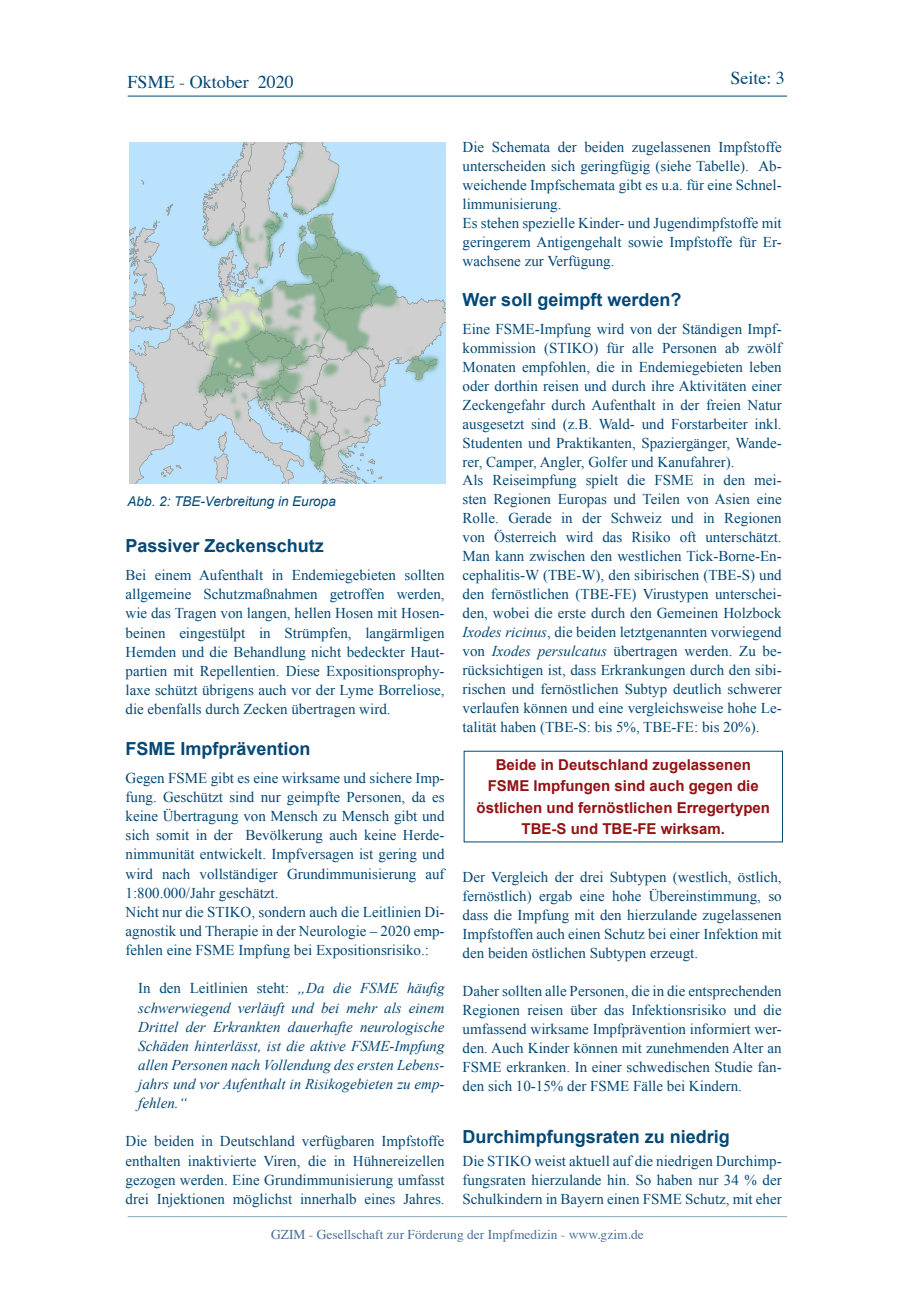
<style>
.page{position:relative;width:919px;height:1289px;background:#fff}
.page>*{position:absolute;margin:0;border:0;box-sizing:border-box;transform-origin:0 0}
.t1{font:700 18px "Arial";color:#034876}
.t2{font:18px "Times";color:#034876}
.t3{font:15px/18.9px "Times New Roman";color:#034876;text-align:justify}
.t4{font:italic 15px/19.2px "Times New Roman";color:#034876;text-align:justify}
.t5{font:700 15px/21.6px "Arial";color:#941114;text-align:center}
.nächste_Ausgabe{font:13.5px "Times";color:#496f97}
.Tabellenerläuterung{font:italic 13.5px "Arial";color:#034876}
.s1{font-style:normal}
.s2{font-style:italic}
</style>
<div class="page">
<hr style="left:128px;top:1216px;width:659px;height:1px;background:#034876">
<hr style="left:128px;top:96px;width:659px;height:1px;background:#034876">
<img style="left:129px;top:142px;width:316px;height:341px">
<p class="t2" style="left:128px;top:65px;width:167px">FSME - Oktober 2020</p>
<p class="t2" style="left:730px;top:61px;width:56px">Seite: 3</p>
<p class="Tabellenerläuterung" style="left:128px;top:492px;width:210px">Abb. 2: TBE-Verbreitung in Europa</p>
<p class="t1" style="left:125px;top:534px;width:200px">Passiver Zeckenschutz</p>
<p class="t3" style="left:125px;top:565px;width:320px">Bei einem Aufenthalt in Endemiegebieten sollten allgemeine Schutzmaßnahmen getroffen werden, wie das Tragen von langen, hellen Hosen mit Hosen&shy;beinen eingestülpt in Strümpfen, langärmligen Hemden und die Behandlung nicht bedeckter Haut&shy;partien mit Repellentien. Diese Expositionsprophy&shy;laxe schützt übrigens auch vor der Lyme Borreliose, die ebenfalls durch Zecken übertragen wird.</p>
<p class="t1" style="left:125px;top:737px;width:187px">FSME Impfprävention</p>
<p class="t3" style="left:125px;top:768px;width:320px">Gegen FSME gibt es eine wirksame und sichere Imp&shy;fung. Geschützt sind nur geimpfte Personen, da es keine Übertragung von Mensch zu Mensch gibt und sich somit in der Bevölkerung auch keine Herde&shy;nimmunität entwickelt. Impfversagen ist gering und wird nach vollständiger Grundimmunisierung auf 1:800.000/Jahr geschätzt.</p>
<p class="t3" style="left:125px;top:902px;width:320px">Nicht nur die STIKO, sondern auch die Leitlinien Di&shy;agnostik und Therapie in der Neurologie – 2020 emp&shy;fehlen eine FSME Impfung bei Expositionsrisiko.:</p>
<p class="t4" style="left:138px;top:978px;width:308px"><span class="s1">In den Leitlinien steht:</span> „Da die FSME häufig schwerwiegend verläuft und bei mehr als einem Drittel der Erkrankten dauerhafte neurologische Schäden hinterlässt, ist die aktive FSME-Impfung allen Personen nach Vollendung des ersten Lebens&shy;jahrs und vor Aufenthalt in Risikogebieten zu emp&shy;fehlen.“</p>
<p class="t3" style="left:125px;top:1131px;width:320px">Die beiden in Deutschland verfügbaren Impfstoffe enthalten inaktivierte Viren, die in Hühnereizellen gezogen werden. Eine Grundimmunisierung umfasst drei Injektionen möglichst innerhalb eines Jahres.</p>
<p class="t3" style="left:462px;top:137px;width:320px">Die Schemata der beiden zugelassenen Impfstoffe unterscheiden sich geringfügig (siehe Tabelle). Ab&shy;weichende Impfschemata gibt es u.a. für eine Schnel&shy;limmunisierung.</p>
<p class="t3" style="left:462px;top:213px;width:320px">Es stehen spezielle Kinder- und Jugendimpfstoffe mit geringerem Antigengehalt sowie Impfstoffe für Er&shy;wachsene zur Verfügung.</p>
<p class="t1" style="left:462px;top:288px;width:220px">Wer soll geimpft werden?</p>
<p class="t3" style="left:462px;top:319px;width:320px">Eine FSME-Impfung wird von der Ständigen Impf&shy;kommission (STIKO) für alle Personen ab zwölf Monaten empfohlen, die in Endemiegebieten leben oder dorthin reisen und durch ihre Aktivitäten einer Zeckengefahr durch Aufenthalt in der freien Natur ausgesetzt sind (z.B. Wald- und Forstarbeiter inkl.<br>Studenten und Praktikanten, Spaziergänger, Wande&shy;rer, Camper, Angler, Golfer und Kanufahrer).</p>
<p class="t3" style="left:462px;top:471px;width:320px">Als Reiseimpfung spielt die FSME in den mei&shy;sten Regionen Europas und Teilen von Asien eine Rolle. Gerade in der Schweiz und in Regionen von Österreich wird das Risiko oft unterschätzt.<br>Man kann zwischen den westlichen Tick-Borne-En&shy;cephalitis-W (TBE-W), den sibirischen (TBE-S) und den fernöstlichen (TBE-FE) Virustypen unterschei&shy;den, wobei die erste durch den Gemeinen Holzbock <span class="s2">Ixodes ricinus</span>, die beiden letztgenannten vorwiegend von <span class="s2">Ixodes persulcatus</span> übertragen werden. Zu be&shy;rücksichtigen ist, dass Erkrankungen durch den sibi&shy;rischen und fernöstlichen Subtyp deutlich schwerer verlaufen können und eine vergleichsweise hohe Le&shy;talität haben (TBE-S: bis 5%, TBE-FE: bis 20%).</p>
<p class="t5" style="left:476px;top:754px;width:295px">Beide in Deutschland zugelassenen FSME Impfungen sind auch gegen die östlichen und fernöstlichen Erregertypen TBE-S und TBE-FE wirksam.</p>
<p class="t3" style="left:462px;top:867px;width:320px">Der Vergleich der drei Subtypen (westlich, östlich, fernöstlich) ergab eine hohe Übereinstimmung, so dass die Impfung mit den hierzulande zugelassenen Impfstoffen auch einen Schutz bei einer Infektion mit den beiden östlichen Subtypen erzeugt.</p>
<p class="t3" style="left:462px;top:981px;width:320px">Daher sollten alle Personen, die in die entsprechenden Regionen reisen über das Infektionsrisiko und die umfassend wirksame Impfprävention informiert wer&shy;den. Auch Kinder können mit zunehmenden Alter an FSME erkranken. In einer schwedischen Studie fan&shy;den sich 10-15% der FSME Fälle bei Kindern.</p>
<p class="t1" style="left:462px;top:1124px;width:269px">Durchimpfungsraten zu niedrig</p>
<p class="t3" style="left:462px;top:1151px;width:320px">Die STIKO weist aktuell auf die niedrigen Durchimp&shy;fungsraten hierzulande hin. So haben nur 34 % der Schulkindern in Bayern einen FSME Schutz, mit eher</p>
<p class="nächste_Ausgabe" style="left:271px;top:1221px;width:374px">GZIM - Gesellschaft zur Förderung der Impfmedizin - www.gzim.de</p>
</div>
